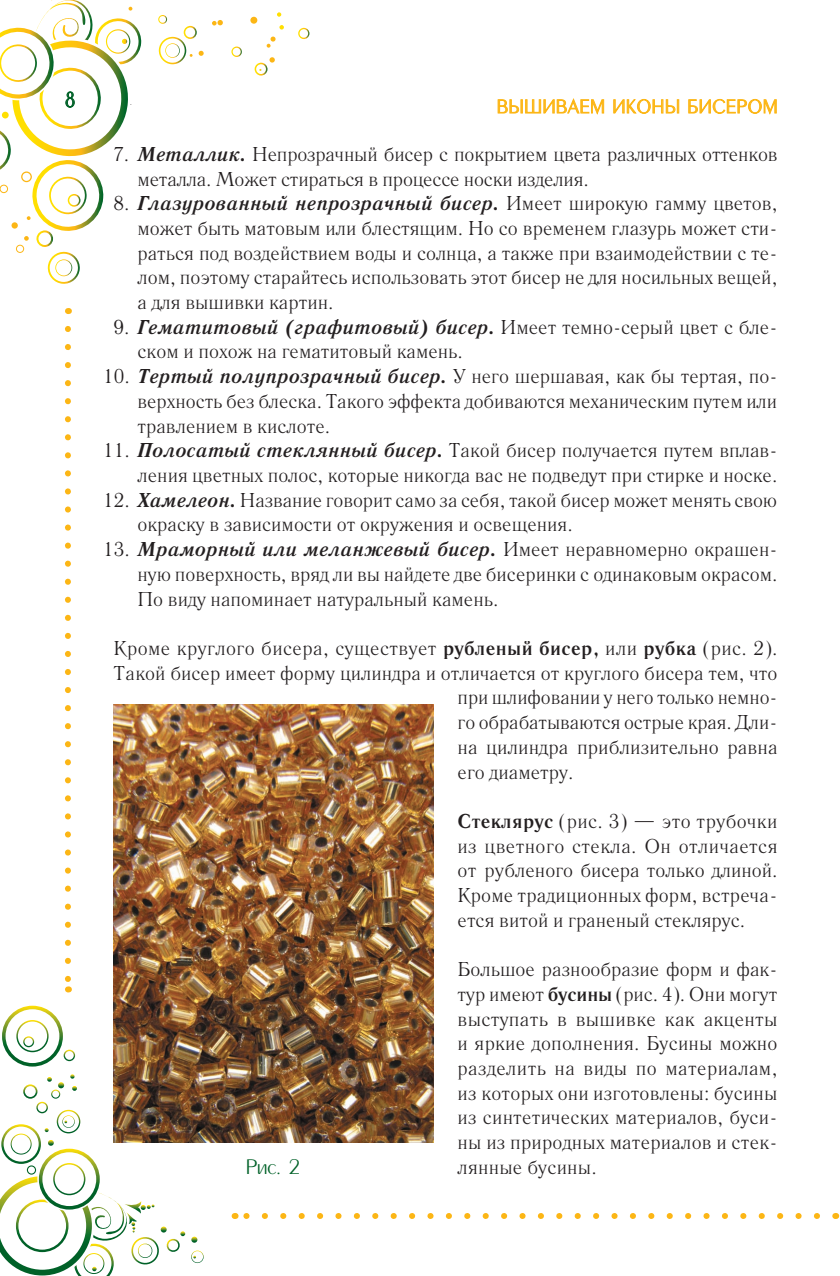
<style>
.page{position:relative;width:840px;height:1276px;background:#fff}
.page>*{position:absolute;margin:0;border:0;box-sizing:border-box;transform-origin:0 0}
.PodpisRis{font:300 22px "Penta";color:#006128}
.Spisok_Diggit{font:20px/24.8px "Literaturnaya";color:#231f20}
.First{font:20px/24.6px "Literaturnaya";letter-spacing:.01em;color:#231f20}
.t1{font:300 20px "Penta";letter-spacing:.04em;color:#fcb615}
.s1{font-weight:700;font-style:italic}
.s2{font-weight:700}
</style>
<div class="page">
<svg style="left:298px;top:28px;width:11px;height:11px"></svg>
<svg style="left:231px;top:46px;width:11px;height:11px"></svg>
<svg style="left:158px;top:15px;width:46px;height:50px"></svg>
<svg style="left:254px;top:57px;width:21px;height:19px"></svg>
<svg style="left:279px;top:25px;width:5px;height:5px"></svg>
<svg style="left:266px;top:36px;width:9px;height:12px"></svg>
<div style="left:250px;top:17px;width:7px;height:7px;background:#fcb615;border-radius:50%"></div>
<svg style="left:277px;top:12px;width:4px;height:5px"></svg>
<svg style="left:212px;top:20px;width:11px;height:6px"></svg>
<svg style="left:243px;top:1213px;width:573px;height:6px"></svg>
<svg style="left:2px;top:1005px;width:73px;height:61px"></svg>
<svg style="left:191px;top:1236px;width:6px;height:6px"></svg>
<svg style="left:191px;top:1250px;width:12px;height:13px"></svg>
<svg style="left:0;top:1074px;width:185px;height:202px"></svg>
<svg style="left:65px;top:329px;width:6px;height:651px"></svg>
<img style="left:113px;top:704px;width:320px;height:438px">
<svg style="left:0;top:0;width:142px;height:284px"></svg>
<svg style="left:497px;top:98px;width:107px;height:17px"></svg>
<svg style="left:613px;top:99px;width:66px;height:15px"></svg>
<svg style="left:688px;top:98px;width:88px;height:17px"></svg>
<p class="PodpisRis" style="left:64px;top:89px;width:15px">8</p>
<p class="t1" style="left:497px;top:97px;width:282px">ВЫШИВАЕМ ИКОНЫ БИСЕРОМ</p>
<p class="Spisok_Diggit" style="left:137px;top:142px;width:641px;text-indent:-24px">7. <span class="s1">Металлик.</span> Непрозрачный бисер с покрытием цвета различных оттенков металла. Может стираться в процессе носки изделия.</p>
<p class="Spisok_Diggit" style="left:137px;top:191px;width:641px;text-align:justify;text-indent:-24px">8. <span class="s1">Глазурованный непрозрачный бисер.</span> Имеет широкую гамму цветов, может быть матовым или блестящим. Но со временем глазурь может сти&shy;раться под воздействием воды и солнца, а также при взаимодействии с те&shy;лом, поэтому старайтесь использовать этот бисер не для носильных вещей, а для вышивки картин.</p>
<p class="Spisok_Diggit" style="left:137px;top:315px;width:641px;text-indent:-24px">9. <span class="s1">Гематитовый (графитовый) бисер.</span> Имеет темно-серый цвет с бле&shy;ском и похож на гематитовый камень.</p>
<p class="Spisok_Diggit" style="left:137px;top:364px;width:641px;text-align:justify;text-indent:-34px">10. <span class="s1">Тертый полупрозрачный бисер.</span> У него шершавая, как бы тертая, по&shy;верхность без блеска. Такого эффекта добиваются механическим путем или травлением в кислоте.</p>
<p class="Spisok_Diggit" style="left:103px;top:438px;width:675px;text-align:right">11. <span class="s1">Полосатый стеклянный бисер.</span> Такой бисер получается путем вплав&shy;ления цветных полос, которые никогда вас не подведут при стирке и носке.</p>
<p class="Spisok_Diggit" style="left:137px;top:488px;width:640px;text-indent:-34px">12. <span class="s1">Хамелеон.</span> Название говорит само за себя, такой бисер может менять свою окраску в зависимости от окружения и освещения.</p>
<p class="Spisok_Diggit" style="left:137px;top:537px;width:641px;text-align:justify;text-indent:-34px">13. <span class="s1">Мраморный или меланжевый бисер.</span> Имеет неравномерно окрашен&shy;ную поверхность, вряд ли вы найдете две бисеринки с одинаковым окрасом.<br>По виду напоминает натуральный камень.</p>
<p class="First" style="left:113px;top:636px;width:665px">Кроме круглого бисера, существует <span class="s2">рубленый бисер,</span> или <span class="s2">рубка</span> (рис. 2).<br>Такой бисер имеет форму цилиндра и отличается от круглого бисера тем, что</p>
<p class="PodpisRis" style="left:246px;top:1156px;width:56px">Рис. 2</p>
<p class="First" style="left:457px;top:685px;width:321px;text-align:justify">при шлифовании у него только немно&shy;го обрабатываются острые края. Дли&shy;на цилиндра приблизительно равна его диаметру.</p>
<p class="First" style="left:457px;top:809px;width:321px;text-align:justify"><span class="s2">Стеклярус</span> (рис. 3) — это трубочки из цветного стекла. Он отличается от рубленого бисера только длиной.<br>Кроме традиционных форм, встреча&shy;ется витой и граненый стеклярус.</p>
<p class="First" style="left:457px;top:957px;width:321px">Большое разнообразие форм и фак&shy;тур имеют <span class="s2">бусины</span> (рис. 4). Они могут выступать в вышивке как акценты и яркие дополнения. Бусины можно разделить на виды по материалам, из которых они изготовлены: бусины из синтетических материалов, буси&shy;ны из природных материалов и стек&shy;лянные бусины.</p>
</div>
